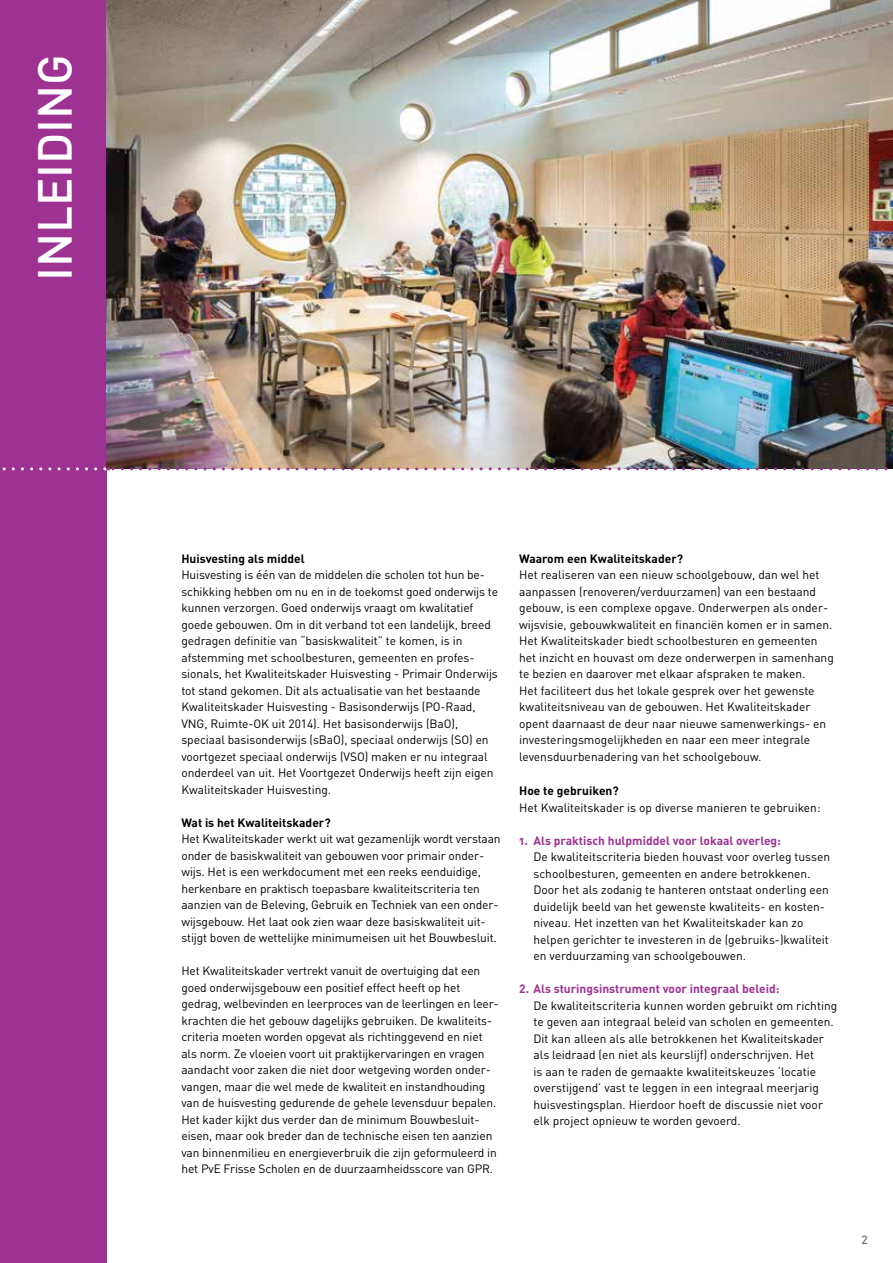
<style>
.page{position:relative;width:893px;height:1263px;background:#fff}
.page>*{position:absolute;margin:0;border:0;box-sizing:border-box;transform-origin:0 0}
.t1{font:500 47.1px "DIN";color:#fff}
.t2{font:12px/16.5px "DIN";letter-spacing:-.005em;color:#000}
.t3{font:700 12px "DIN";color:#000}
.t4{font:700 12px "DIN";color:#9d3293}
.t5{font:12px "DIN Bold Alternate";color:#9d3293}
.t6{font:500 12px "DIN";color:#717073}
</style>
<div class="page">
<div style="left:0;top:0;width:106px;height:1263px;background:#9d3293"></div>
<svg style="left:2px;top:467px;width:94px;height:3px"></svg>
<img style="left:106px;top:0;width:787px;height:467px">
<img style="left:105px;top:467px;width:788px;height:3px">
<h1 class="t1" style="left:25px;top:281px;width:229px;rotate:-90deg">INLEIDING</h1>
<p class="t3" style="left:181px;top:550px;width:125px">Huisvesting als middel</p>
<p class="t2" style="left:181px;top:566px;width:318px">Huisvesting is één van de middelen die scholen tot hun be&shy;schikking hebben om nu en in de toekomst goed onderwijs te kunnen verzorgen. Goed onderwijs vraagt om kwalitatief goede gebouwen. Om in dit verband tot een landelijk, breed gedragen definitie van “basiskwaliteit” te komen, is in afstemming met schoolbesturen, gemeenten en profes&shy;sionals, het Kwaliteitskader Huisvesting - Primair Onderwijs tot stand gekomen. Dit als actualisatie van het bestaande Kwaliteitskader Huisvesting - Basisonderwijs (PO-Raad, VNG, Ruimte-OK uit 2014). Het basisonderwijs (BaO), speciaal basisonderwijs (sBaO), speciaal onderwijs (SO) en voortgezet speciaal onderwijs (VSO) maken er nu integraal onderdeel van uit. Het Voortgezet Onderwijs heeft zijn eigen Kwaliteitskader Huisvesting.</p>
<p class="t3" style="left:181px;top:814px;width:151px">Wat is het Kwaliteitskader?</p>
<p class="t2" style="left:181px;top:830px;width:321px">Het Kwaliteitskader werkt uit wat gezamenlijk wordt verstaan onder de basiskwaliteit van gebouwen voor primair onder&shy;wijs. Het is een werkdocument met een reeks eenduidige, herkenbare en praktisch toepasbare kwaliteitscriteria ten aanzien van de Beleving, Gebruik en Techniek van een onder&shy;wijsgebouw. Het laat ook zien waar deze basiskwaliteit uit&shy;stijgt boven de wettelijke minimumeisen uit het Bouwbesluit.</p>
<p class="t2" style="left:181px;top:962px;width:319px">Het Kwaliteitskader vertrekt vanuit de overtuiging dat een goed onderwijsgebouw een positief effect heeft op het gedrag, welbevinden en leerproces van de leerlingen en leer&shy;krachten die het gebouw dagelijks gebruiken. De kwaliteits&shy;criteria moeten worden opgevat als richtinggevend en niet als norm. Ze vloeien voort uit praktijkervaringen en vragen aandacht voor zaken die niet door wetgeving worden onder&shy;vangen, maar die wel mede de kwaliteit en instandhouding van de huisvesting gedurende de gehele levensduur bepalen.<br>Het kader kijkt dus verder dan de minimum Bouwbesluit&shy;eisen, maar ook breder dan de technische eisen ten aanzien van binnenmilieu en energieverbruik die zijn geformuleerd in het PvE Frisse Scholen en de duurzaamheidsscore van GPR.</p>
<p class="t3" style="left:519px;top:550px;width:165px">Waarom een Kwaliteitskader?</p>
<p class="t2" style="left:519px;top:566px;width:316px">Het realiseren van een nieuw schoolgebouw, dan wel het aanpassen (renoveren/verduurzamen) van een bestaand gebouw, is een complexe opgave. Onderwerpen als onder&shy;wijsvisie, gebouwkwaliteit en financiën komen er in samen.<br>Het Kwaliteitskader biedt schoolbesturen en gemeenten het inzicht en houvast om deze onderwerpen in samenhang te bezien en daarover met elkaar afspraken te maken.<br>Het faciliteert dus het lokale gesprek over het gewenste kwaliteitsniveau van de gebouwen. Het Kwaliteitskader opent daarnaast de deur naar nieuwe samenwerkings- en investeringsmogelijkheden en naar een meer integrale levensduurbenadering van het schoolgebouw.</p>
<p class="t3" style="left:519px;top:783px;width:101px">Hoe te gebruiken?</p>
<p class="t2" style="left:519px;top:799px;width:303px">Het Kwaliteitskader is op diverse manieren te gebruiken:</p>
<p class="t5" style="left:519px;top:832px;width:263px">1. Als praktisch hulpmiddel voor lokaal overleg:</p>
<p class="t2" style="left:533px;top:848px;width:298px">De kwaliteitscriteria bieden houvast voor overleg tussen schoolbesturen, gemeenten en andere betrokkenen.<br>Door het als zodanig te hanteren ontstaat onderling een duidelijk beeld van het gewenste kwaliteits- en kosten&shy;niveau. Het inzetten van het Kwaliteitskader kan zo helpen gerichter te investeren in de (gebruiks-)kwaliteit en verduurzaming van schoolgebouwen.</p>
<p class="t4" style="left:519px;top:981px;width:262px">2. Als sturingsinstrument voor integraal beleid:</p>
<p class="t2" style="left:533px;top:997px;width:305px">De kwaliteitscriteria kunnen worden gebruikt om richting te geven aan integraal beleid van scholen en gemeenten.<br>Dit kan alleen als alle betrokkenen het Kwaliteitskader als leidraad (en niet als keurslijf) onderschrijven. Het<br>is aan te raden de gemaakte kwaliteitskeuzes ‘locatie overstijgend’ vast te leggen in een integraal meerjarig huisvestingsplan. Hierdoor hoeft de discussie niet voor elk project opnieuw te worden gevoerd.</p>
<p class="t6" style="left:861px;top:1231px;width:8px">2</p>
</div>
